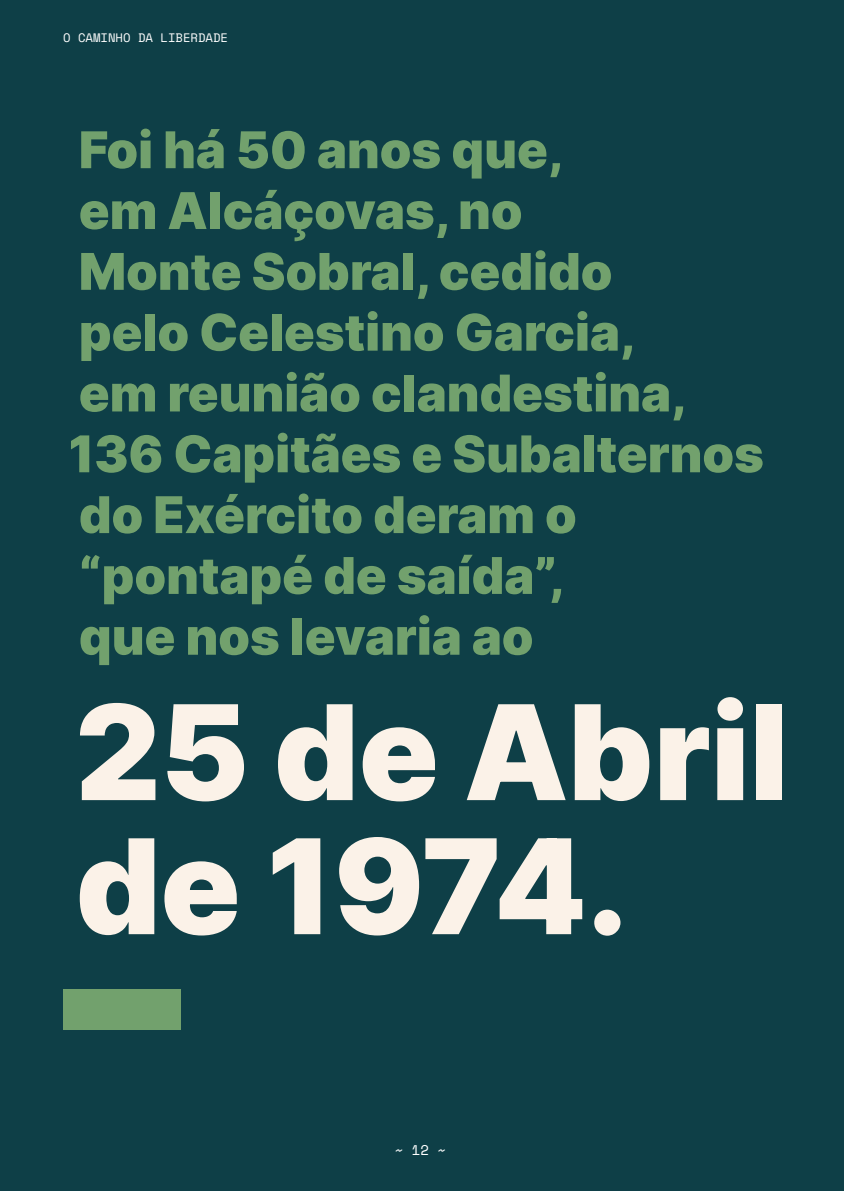
<style>
.page{position:relative;width:844px;height:1191px;background:#fff}
.page>*{position:absolute;margin:0;border:0;box-sizing:border-box;transform-origin:0 0}
.t1{font:900 131.78px/134px "Inter";color:#fbf2e8}
.t2{font:900 50.75px/60.7px "Inter";color:#72a16d}
.t3{font:14px "Space Mono";color:#fff}
.t4{font:12.25px "Space Mono";color:#fff}
</style>
<div class="page">
<div style="left:0;top:0;width:842px;height:1191px;background:#0e3f47"></div>
<div style="left:63px;top:989px;width:117px;height:40px;background:#72a16d"></div>
<p class="t4" style="left:63px;top:29px;width:166px">O CAMINHO DA LIBERDADE</p>
<p class="t2" style="left:69px;top:118px;width:696px">Foi há 50 anos que,<br>em Alcáçovas, no<br>Monte Sobral, cedido<br>pelo Celestino Garcia,<br>em reunião clandestina,<br>136 Capitães e Subalternos do Exército deram o “pontapé de saída”,<br>que nos levaria ao</p>
<h1 class="t1" style="left:75px;top:682px;width:714px">25 de Abril de 1974.</h1>
<p class="t3" style="left:394px;top:1139px;width:53px">~ 12 ~</p>
</div>
